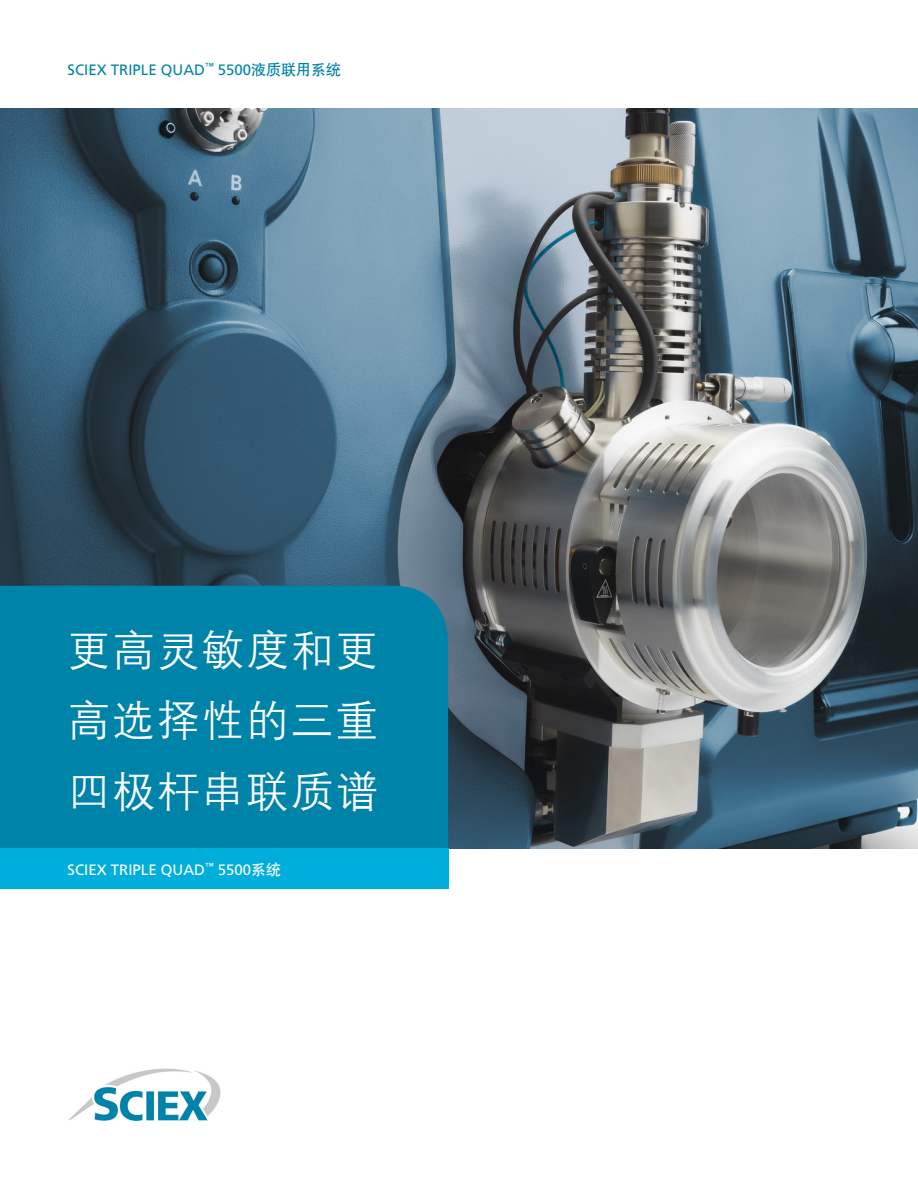
<style>
.page{position:relative;width:918px;height:1188px;background:#fff}
.page>*{position:absolute;margin:0;border:0;box-sizing:border-box;transform-origin:0 0}
.t1{font:43.5px/70.5px "H Yg 2 gj";letter-spacing:.025em;color:#fff;text-align:justify}
.t2{font:15px "Frutiger LT Std";color:#0083a9}
.t3{font:15px "Frutiger LT Std";color:#fff}
.s1{font-family:"H Yb 1 gj"}
</style>
<div class="page">
<img style="left:0;top:108px;width:918px;height:740px">
<div style="left:0;top:586px;width:448px;height:262px;background:#0083a9"></div>
<div style="left:0;top:848px;width:448px;height:41px;background:#00aedc"></div>
<img style="left:68px;top:1069px;width:153px;height:52px">
<p class="t2" style="left:68px;top:61px;width:275px">SCIEX TRIPLE QUAD<sup>™</sup> 5500<span class="s1">液质联用系统</span></p>
<h1 class="t1" style="left:68px;top:615px;width:313px">更高灵敏度和更高选择性的三重四极杆串联质谱</h1>
<p class="t3" style="left:68px;top:861px;width:215px">SCIEX TRIPLE QUAD<sup>™</sup> 5500<span class="s1">系统</span></p>
</div>
